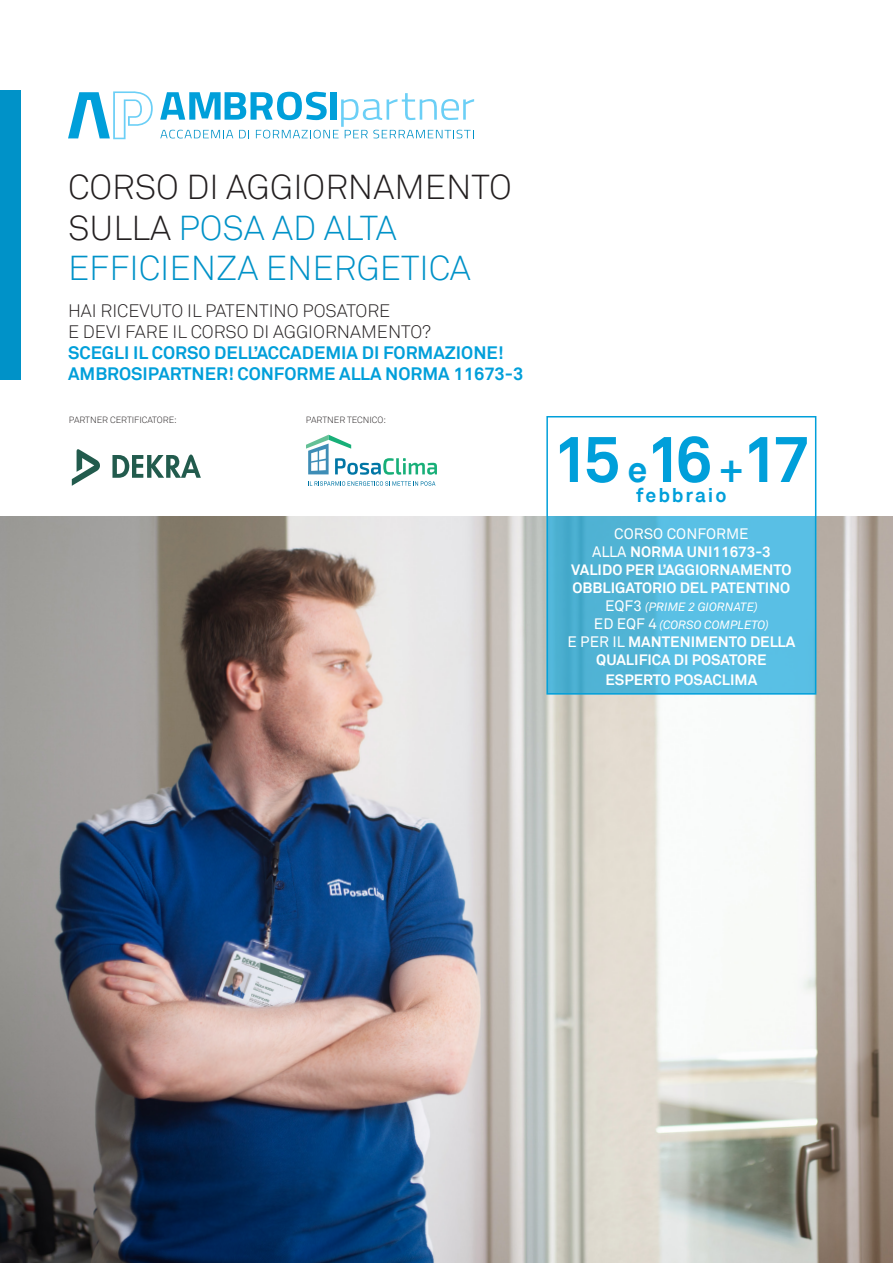
<style>
.page{position:relative;width:893px;height:1263px;background:#fff}
.page>*{position:absolute;margin:0;border:0;box-sizing:border-box;transform-origin:0 0}
.t1{font:700 64.65px "Akkurat";color:#009fda}
.t2{font:300 34.5px "Akkurat";color:#0092c8}
.t3{font:300 34.5px "Akkurat";color:#231f20}
.t4{font:700 19.5px "Akkurat";letter-spacing:.1em;color:#009fda}
.t5{font:700 18px "Akkurat";color:#009fda}
.t6{font:300 18px/21px "Akkurat";color:#231f20}
.t7{font:700 15px/18px "Akkurat";color:#fff;text-align:center}
.t8{font:15px "Akkurat";color:#fff}
.t9{font:italic 12px/18px "Akkurat";color:#fff;text-align:center}
.t10{font:300 9px "Akkurat";color:#231f20}
.s1{color:#231f20}
.s2{font-size:36px}
.s3{font-weight:400}
.s4{font-style:normal;font-size:15px}
</style>
<div class="page">
<img style="left:0;top:517px;width:893px;height:746px">
<svg style="left:160px;top:92px;width:314px;height:46px"></svg>
<svg style="left:68px;top:91px;width:85px;height:48px"></svg>
<div style="left:0;top:90px;width:21px;height:289px;background:#0092c8"></div>
<div style="left:546px;top:416px;width:270px;height:279px;border:2px solid #009fda"></div>
<div style="left:547px;top:517px;width:268px;height:177px;background:linear-gradient(to right,#4cafd0,#5dc4eb)"></div>
<svg style="left:308px;top:481px;width:127px;height:5px"></svg>
<svg style="left:306px;top:435px;width:131px;height:40px"></svg>
<svg style="left:72px;top:449px;width:28px;height:37px"></svg>
<svg style="left:112px;top:454px;width:89px;height:24px"></svg>
<p class="t3" style="left:68px;top:167px;width:445px">CORSO DI AGGIORNAMENTO</p>
<p class="t2" style="left:68px;top:207px;width:330px"><span class="s1">SULLA</span> POSA AD ALTA</p>
<p class="t2" style="left:68px;top:248px;width:404px">EFFICIENZA ENERGETICA</p>
<p class="t6" style="left:68px;top:301px;width:365px">HAI RICEVUTO IL PATENTINO POSATORE<br>E DEVI FARE IL CORSO DI AGGIORNAMENTO?</p>
<p class="t5" style="left:68px;top:341px;width:437px">SCEGLI IL CORSO DELL’ACCADEMIA DI FORMAZIONE!</p>
<p class="t5" style="left:68px;top:362px;width:457px">AMBROSIPARTNER! CONFORME ALLA NORMA 11673-3</p>
<p class="t10" style="left:69px;top:414px;width:109px">PARTNER CERTIFICATORE:</p>
<p class="t10" style="left:306px;top:414px;width:82px">PARTNER TECNICO:</p>
<p class="t1" style="left:552px;top:418px;width:259px">15 <span class="s2">e</span>16 <span class="s2">+</span>17</p>
<p class="t4" style="left:636px;top:483px;width:92px">febbraio</p>
<p class="t8" style="left:614px;top:525px;width:136px">CORSO CONFORME</p>
<p class="t7" style="left:592px;top:543px;width:180px"><span class="s3">ALLA</span> NORMA UNI11673-3</p>
<p class="t7" style="left:571px;top:561px;width:222px">VALIDO PER L’AGGIORNAMENTO</p>
<p class="t7" style="left:572px;top:579px;width:219px">OBBLIGATORIO DEL PATENTINO</p>
<p class="t9" style="left:594px;top:598px;width:176px"><span class="s4">EQF3</span> (PRIME 2 GIORNATE)<br><span class="s4">ED EQF 4</span> (CORSO COMPLETO)</p>
<p class="t7" style="left:567px;top:633px;width:229px"><span class="s3">E PER IL</span> MANTENIMENTO DELLA<br>QUALIFICA DI POSATORE</p>
<p class="t7" style="left:606px;top:670px;width:153px">ESPERTO POSACLIMA</p>
</div>
